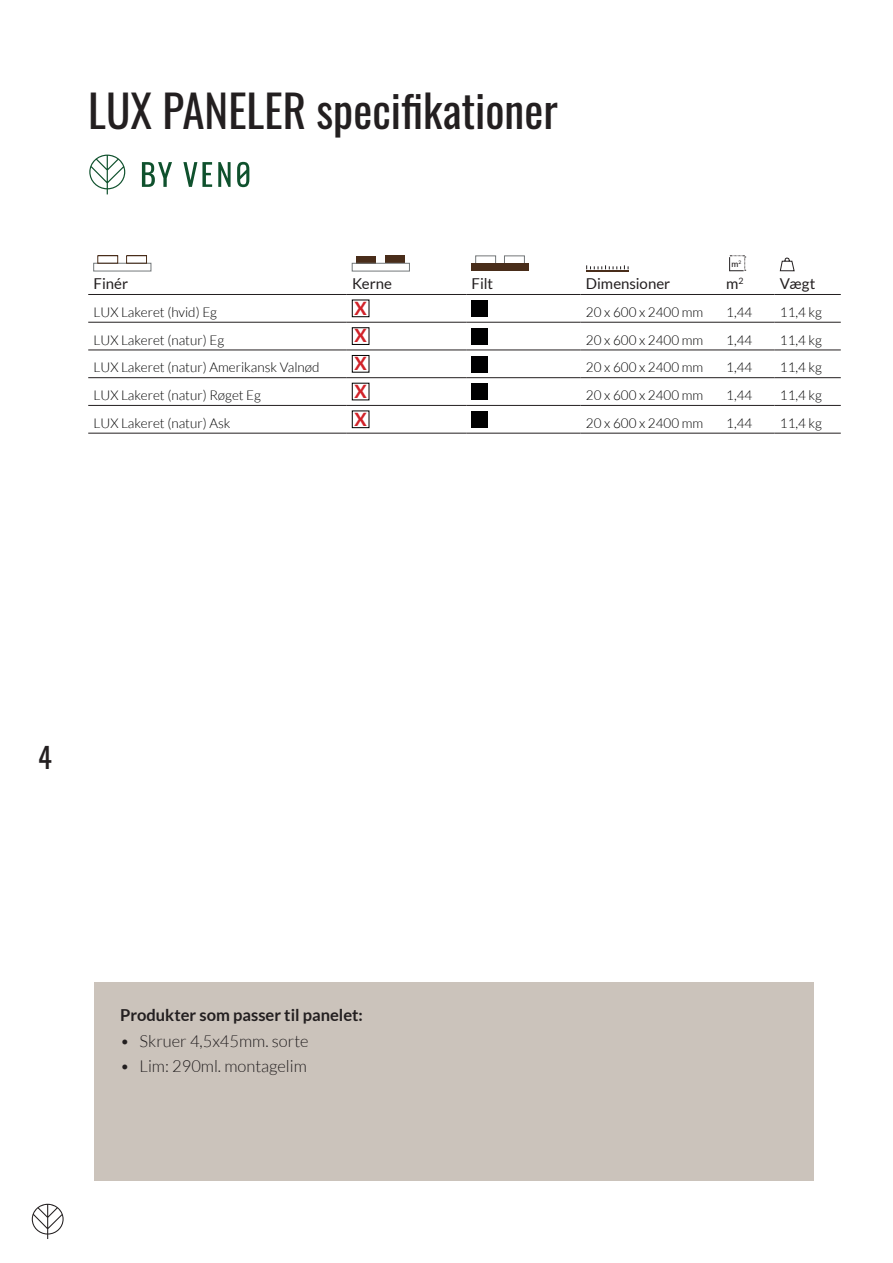
<style>
.page{position:relative;width:893px;height:1263px;background:#fff}
.page>*{position:absolute;margin:0;border:0;box-sizing:border-box;transform-origin:0 0}
.t1{font:45px "Oswald";color:#231f20}
.t2{font:28.5px "Oswald";color:#231f20}
.t3{font:800 18px "Lato";color:#d1232a}
.t4{font:300 16.5px "Lato";color:#231f20}
.t5{font:700 16.5px "Lato";color:#231f20}
.t6{font:15px "Lato";color:#231f20}
.t7{font:300 13.5px "Lato";color:#000}
.t8{font:500 8.4px "Lato";color:#231f20}
</style>
<div class="page">
<svg style="left:32px;top:1204px;width:32px;height:35px"></svg>
<div style="left:95px;top:982px;width:719px;height:198px;background:#cbc3bb"></div>
<svg style="left:89px;top:155px;width:36px;height:39px"></svg>
<svg style="left:142px;top:162px;width:30px;height:25px"></svg>
<svg style="left:183px;top:162px;width:29px;height:25px"></svg>
<svg style="left:218px;top:162px;width:13px;height:25px"></svg>
<svg style="left:237px;top:162px;width:12px;height:25px"></svg>
<hr style="left:88px;top:322px;width:259px;height:1px;background:#231f20">
<hr style="left:347px;top:322px;width:119px;height:1px;background:#231f20">
<hr style="left:466px;top:322px;width:115px;height:1px;background:#231f20">
<hr style="left:581px;top:322px;width:140px;height:1px;background:#231f20">
<hr style="left:721px;top:322px;width:53px;height:1px;background:#231f20">
<hr style="left:774px;top:322px;width:67px;height:1px;background:#231f20">
<hr style="left:88px;top:350px;width:259px;height:1px;background:#231f20">
<hr style="left:347px;top:350px;width:119px;height:1px;background:#231f20">
<hr style="left:466px;top:350px;width:115px;height:1px;background:#231f20">
<hr style="left:581px;top:350px;width:140px;height:1px;background:#231f20">
<hr style="left:721px;top:350px;width:53px;height:1px;background:#231f20">
<hr style="left:774px;top:350px;width:67px;height:1px;background:#231f20">
<hr style="left:88px;top:377px;width:259px;height:1px;background:#231f20">
<hr style="left:347px;top:377px;width:119px;height:1px;background:#231f20">
<hr style="left:466px;top:377px;width:115px;height:1px;background:#231f20">
<hr style="left:581px;top:377px;width:140px;height:1px;background:#231f20">
<hr style="left:721px;top:377px;width:53px;height:1px;background:#231f20">
<hr style="left:774px;top:377px;width:67px;height:1px;background:#231f20">
<hr style="left:88px;top:405px;width:259px;height:1px;background:#231f20">
<hr style="left:347px;top:405px;width:119px;height:1px;background:#231f20">
<hr style="left:466px;top:405px;width:115px;height:1px;background:#231f20">
<hr style="left:581px;top:405px;width:140px;height:1px;background:#231f20">
<hr style="left:721px;top:405px;width:53px;height:1px;background:#231f20">
<hr style="left:774px;top:405px;width:67px;height:1px;background:#231f20">
<hr style="left:88px;top:433px;width:259px;height:1px;background:#231f20">
<hr style="left:347px;top:433px;width:119px;height:1px;background:#231f20">
<hr style="left:466px;top:433px;width:115px;height:1px;background:#231f20">
<hr style="left:581px;top:433px;width:140px;height:1px;background:#231f20">
<hr style="left:721px;top:433px;width:53px;height:1px;background:#231f20">
<hr style="left:774px;top:433px;width:67px;height:1px;background:#231f20">
<hr style="left:88px;top:294px;width:259px;height:1px;background:#231f20">
<hr style="left:347px;top:294px;width:119px;height:1px;background:#231f20">
<hr style="left:466px;top:294px;width:115px;height:1px;background:#231f20">
<hr style="left:581px;top:294px;width:140px;height:1px;background:#231f20">
<hr style="left:721px;top:294px;width:53px;height:1px;background:#231f20">
<hr style="left:774px;top:294px;width:67px;height:1px;background:#231f20">
<svg style="left:98px;top:255px;width:49px;height:8px"></svg>
<div style="left:385px;top:256px;width:20px;height:7px;background:#492d1a"></div>
<div style="left:356px;top:256px;width:20px;height:7px;background:#492d1a"></div>
<div style="left:352px;top:263px;width:58px;height:8px;border:1px solid #74797b"></div>
<svg style="left:475px;top:256px;width:50px;height:7px"></svg>
<div style="left:472px;top:263px;width:57px;height:8px;background:#492d1a"></div>
<hr style="left:586px;top:270px;width:43px;height:1px;background:#492d1a">
<svg style="left:586px;top:265px;width:43px;height:4px"></svg>
<svg style="left:729px;top:256px;width:17px;height:15px"></svg>
<svg style="left:779px;top:257px;width:16px;height:15px"></svg>
<div style="left:352px;top:300px;width:17px;height:17px;border:1px solid #000001"></div>
<div style="left:472px;top:300px;width:16px;height:17px;background:#000001"></div>
<div style="left:352px;top:327px;width:17px;height:18px;border:1px solid #000001"></div>
<div style="left:472px;top:328px;width:16px;height:17px;background:#000001"></div>
<div style="left:352px;top:355px;width:17px;height:17px;border:1px solid #000001"></div>
<div style="left:472px;top:356px;width:16px;height:16px;background:#000001"></div>
<div style="left:352px;top:383px;width:17px;height:17px;border:1px solid #000001"></div>
<div style="left:472px;top:383px;width:16px;height:17px;background:#000001"></div>
<div style="left:352px;top:411px;width:17px;height:17px;border:1px solid #000001"></div>
<div style="left:472px;top:411px;width:16px;height:17px;background:#000001"></div>
<h1 class="t1" style="left:88px;top:92px;width:471px">LUX PANELER specifikationer</h1>
<p class="t6" style="left:94px;top:278px;width:36px">Finér</p>
<p class="t6" style="left:352px;top:278px;width:41px">Kerne</p>
<p class="t6" style="left:472px;top:278px;width:23px">Filt</p>
<p class="t6" style="left:586px;top:278px;width:86px">Dimensioner</p>
<p class="t8" style="left:731px;top:259px;width:11px">m<sup>2</sup></p>
<p class="t6" style="left:726px;top:278px;width:19px">m<sup>2</sup></p>
<p class="t6" style="left:780px;top:278px;width:37px">Vægt</p>
<p class="t7" style="left:94px;top:305px;width:125px">LUX Lakeret (hvid) Eg</p>
<h3 class="t3" style="left:354px;top:298px;width:14px">X</h3>
<p class="t7" style="left:586px;top:305px;width:119px">20 x 600 x 2400 mm</p>
<p class="t7" style="left:726px;top:305px;width:28px">1,44</p>
<p class="t7" style="left:780px;top:305px;width:44px">11,4 kg</p>
<p class="t7" style="left:94px;top:333px;width:132px">LUX Lakeret (natur) Eg</p>
<h3 class="t3" style="left:354px;top:326px;width:14px">X</h3>
<p class="t7" style="left:586px;top:333px;width:119px">20 x 600 x 2400 mm</p>
<p class="t7" style="left:726px;top:333px;width:28px">1,44</p>
<p class="t7" style="left:780px;top:333px;width:44px">11,4 kg</p>
<p class="t7" style="left:94px;top:360px;width:228px">LUX Lakeret (natur) Amerikansk Valnød</p>
<h3 class="t3" style="left:354px;top:353px;width:14px">X</h3>
<p class="t7" style="left:586px;top:360px;width:119px">20 x 600 x 2400 mm</p>
<p class="t7" style="left:726px;top:360px;width:28px">1,44</p>
<p class="t7" style="left:780px;top:360px;width:44px">11,4 kg</p>
<p class="t7" style="left:94px;top:388px;width:169px">LUX Lakeret (natur) Røget Eg</p>
<h3 class="t3" style="left:354px;top:381px;width:14px">X</h3>
<p class="t7" style="left:586px;top:388px;width:119px">20 x 600 x 2400 mm</p>
<p class="t7" style="left:726px;top:388px;width:28px">1,44</p>
<p class="t7" style="left:780px;top:388px;width:44px">11,4 kg</p>
<p class="t7" style="left:94px;top:416px;width:138px">LUX Lakeret (natur) Ask</p>
<h3 class="t3" style="left:354px;top:409px;width:14px">X</h3>
<p class="t7" style="left:586px;top:416px;width:119px">20 x 600 x 2400 mm</p>
<p class="t7" style="left:726px;top:416px;width:28px">1,44</p>
<p class="t7" style="left:780px;top:416px;width:44px">11,4 kg</p>
<h2 class="t2" style="left:38px;top:745px;width:15px">4</h2>
<p class="t5" style="left:120px;top:1008px;width:244px">Produkter som passer til panelet:</p>
<p class="t4" style="left:120px;top:1032px;width:190px">• Skruer 4,5x45mm. sorte</p>
<p class="t4" style="left:120px;top:1057px;width:188px">• Lim: 290ml. montagelim</p>
</div>
